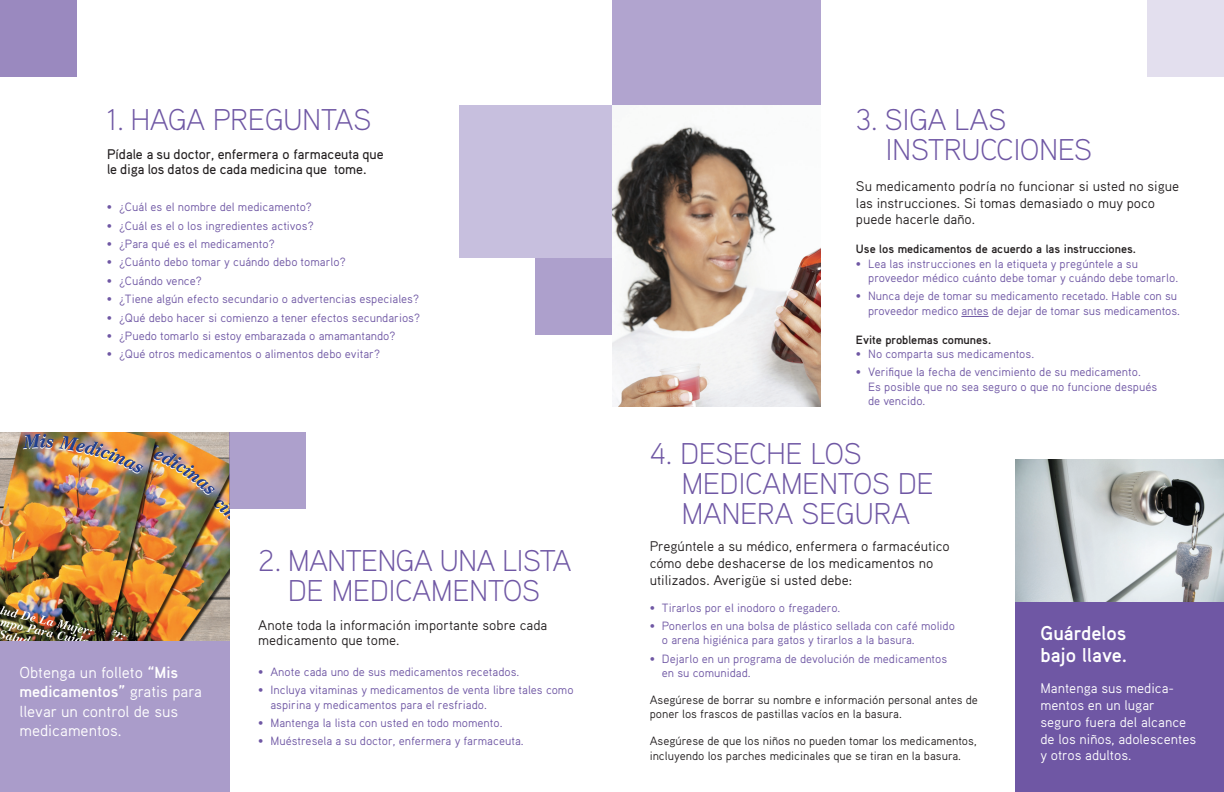
<style>
.page{position:relative;width:1224px;height:792px;background:#fff}
.page>*{position:absolute;margin:0;border:0;box-sizing:border-box;transform-origin:0 0}
.t1{font:300 30px/30px "Aaux Pro";color:#6f57a4;text-align:center}
.t2{font:700 20px/22px "Aaux Pro";color:#fff}
.t3{font:16px/19.2px "Aaux Pro";color:#fff}
.t4{font:14px/16.8px "Aaux Pro";color:#231f20}
.t5{font:14px/16.8px "Aaux Pro";color:#fff}
.t6{font:500 14px "Aaux Pro";color:#231f20}
.t7{font:12px/18.4px "Aaux Pro";color:#6f57a4}
.t8{font:12px/14.4px "Aaux Pro";color:#231f20}
.t9{font:700 12px "Aaux Pro";color:#231f20}
.s1{font-weight:700}
</style>
<div class="page">
<svg style="left:961px;top:316px;width:28px;height:1px"></svg>
<div style="left:0;top:0;width:76px;height:76px;background:#9a89bf"></div>
<div style="left:1148px;top:0;width:76px;height:76px;background:#e3dfee"></div>
<img style="left:612px;top:125px;width:209px;height:281px">
<div style="left:612px;top:0;width:209px;height:105px;background:#b1a4cf"></div>
<div style="left:459px;top:105px;width:153px;height:153px;background:#c7bfde"></div>
<div style="left:0;top:454px;width:229px;height:338px;background:#aa9cca"></div>
<img style="left:0;top:432px;width:229px;height:209px">
<div style="left:229px;top:432px;width:77px;height:76px;background:#ada0cc"></div>
<div style="left:536px;top:258px;width:76px;height:76px;background:#ada0cc"></div>
<div style="left:1015px;top:599px;width:209px;height:193px;background:#6f57a4"></div>
<img style="left:1015px;top:460px;width:209px;height:142px">
<h2 class="t1" style="left:107px;top:103px;width:266px">1. HAGA PREGUNTAS</h2>
<h2 class="t1" style="left:856px;top:103px;width:152px">3. SIGA LAS</h2>
<p class="t6" style="left:107px;top:145px;width:278px">Pídale a su doctor, enfermera o farmaceuta que</p>
<h2 class="t1" style="left:886px;top:133px;width:208px">INSTRUCCIONES</h2>
<p class="t6" style="left:107px;top:160px;width:261px">le diga los datos de cada medicina que tome.</p>
<p class="t4" style="left:856px;top:177px;width:325px">Su medicamento podría no funcionar si usted no sigue las instrucciones. Si tomas demasiado o muy poco puede hacerle daño.</p>
<p class="t7" style="left:119px;top:197px;width:194px">¿Cuál es el nombre del medicamento?</p>
<p class="t7" style="left:119px;top:216px;width:196px">¿Cuál es el o los ingredientes activos?</p>
<p class="t7" style="left:119px;top:234px;width:157px">¿Para qué es el medicamento?</p>
<p class="t9" style="left:856px;top:241px;width:282px">Use los medicamentos de acuerdo a las instrucciones.</p>
<p class="t7" style="left:119px;top:253px;width:228px">¿Cuánto debo tomar y cuándo debo tomarlo?</p>
<p class="t7" style="left:119px;top:271px;width:84px">¿Cuándo vence?</p>
<p class="t7" style="left:119px;top:289px;width:302px">¿Tiene algún efecto secundario o advertencias especiales?</p>
<p class="t7" style="left:119px;top:308px;width:303px">¿Qué debo hacer si comienzo a tener efectos secundarios?</p>
<p class="t7" style="left:119px;top:326px;width:278px">¿Puedo tomarlo si estoy embarazada o amamantando?</p>
<p class="t7" style="left:119px;top:345px;width:262px">¿Qué otros medicamentos o alimentos debo evitar?</p>
<p class="t7" style="left:107px;top:197px;width:7px;text-align:justify">• • • • • • • • •</p>
<p class="t7" style="left:868px;top:256px;width:312px;line-height:14.4px">Lea las instrucciones en la etiqueta y pregúntele a su proveedor médico cuánto debe tomar y cuándo debe tomarlo.</p>
<p class="t7" style="left:868px;top:289px;width:313px;line-height:14.4px">Nunca deje de tomar su medicamento recetado. Hable con su proveedor medico antes de dejar de tomar sus medicamentos.</p>
<p class="t9" style="left:856px;top:332px;width:137px">Evite problemas comunes.</p>
<p class="t7" style="left:868px;top:344px;width:167px">No comparta sus medicamentos.</p>
<p class="t7" style="left:868px;top:365px;width:291px;line-height:14.4px">Verifique la fecha de vencimiento de su medicamento.<br>Es posible que no sea seguro o que no funcione después de vencido.</p>
<h2 class="t1" style="left:682px;top:438px;width:253px;text-align:left;text-indent:-32px">4. DESECHE LOS<br>MEDICAMENTOS DE<br>MANERA SEGURA</h2>
<p class="t4" style="left:650px;top:537px;width:302px">Pregúntele a su médico, enfermera o farmacéutico cómo debe deshacerse de los medicamentos no utilizados. Averigüe si usted debe:</p>
<p class="t7" style="left:662px;top:598px;width:180px">Tirarlos por el inodoro o fregadero.</p>
<p class="t7" style="left:662px;top:618px;width:295px;line-height:14.4px">Ponerlos en una bolsa de plástico sellada con café molido o arena higiénica para gatos y tirarlos a la basura.</p>
<p class="t7" style="left:662px;top:651px;width:287px;line-height:14.4px">Dejarlo en un programa de devolución de medicamentos en su comunidad.</p>
<p class="t8" style="left:650px;top:692px;width:330px">Asegúrese de borrar su nombre e información personal antes de poner los frascos de pastillas vacíos en la basura.</p>
<p class="t8" style="left:650px;top:733px;width:328px">Asegúrese de que los niños no pueden tomar los medicamentos, incluyendo los parches medicinales que se tiran en la basura.</p>
<p class="t7" style="left:856px;top:254px;width:7px">•</p>
<p class="t7" style="left:856px;top:287px;width:7px">•</p>
<p class="t7" style="left:856px;top:344px;width:7px">• •</p>
<h2 class="t1" style="left:258px;top:544px;width:315px">2. MANTENGA UNA LISTA<br>DE MEDICAMENTOS</h2>
<p class="t4" style="left:258px;top:617px;width:291px;line-height:14.8px">Anote toda la información importante sobre cada medicamento que tome.</p>
<p class="t7" style="left:270px;top:662px;width:250px">Anote cada uno de sus medicamentos recetados.</p>
<p class="t7" style="left:270px;top:682px;width:305px;line-height:14.4px">Incluya vitaminas y medicamentos de venta libre tales como aspirina y medicamentos para el resfriado.</p>
<p class="t7" style="left:270px;top:713px;width:234px">Mantenga la lista con usted en todo momento.</p>
<p class="t7" style="left:270px;top:732px;width:255px">Muéstresela a su doctor, enfermera y farmaceuta.</p>
<p class="t7" style="left:650px;top:598px;width:7px">• •</p>
<p class="t7" style="left:650px;top:649px;width:7px">•</p>
<h3 class="t2" style="left:1040px;top:621px;width:88px">Guárdelos bajo llave.</h3>
<p class="t5" style="left:1040px;top:680px;width:157px">Mantenga sus medica&shy;mentos en un lugar seguro fuera del alcance de los niños, adolescentes y otros adultos.</p>
<p class="t3" style="left:19px;top:663px;width:184px">Obtenga un folleto <span class="s1">“Mis medicamentos”</span> gratis para llevar un control de sus medicamentos.</p>
<p class="t7" style="left:258px;top:662px;width:7px">• •</p>
<p class="t7" style="left:258px;top:713px;width:7px">• •</p>
</div>
